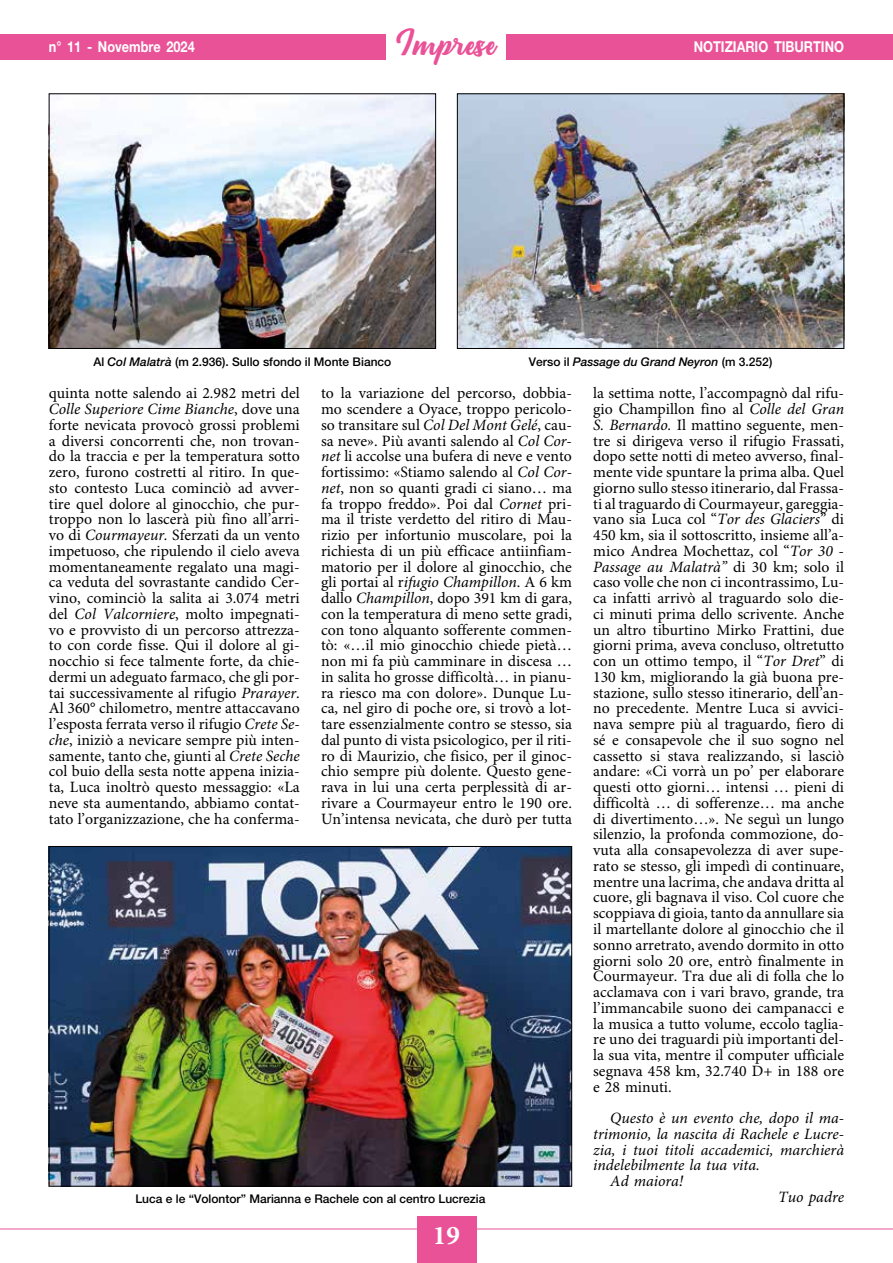
<style>
.page{position:relative;width:893px;height:1263px;background:#fff}
.page>*{position:absolute;margin:0;border:0;box-sizing:border-box;transform-origin:0 0}
.t1{font:36px "Richardine";letter-spacing:.01em;color:#ea5297}
.t2{font:700 27px "Minion Pro";color:#fff}
.t3{font:15.75px/15.8px "Minion Pro";color:#000;text-align:justify}
.t4{font:italic 15.75px "Minion Pro";color:#000}
.t5{font:700 15px "Helvetica Neue LT Std";color:#fff;scale:.85 1}
.t6{font:500 12px "Helvetica Neue LT Std";color:#000}
.t7{font:italic 500 12px "Helvetica Neue LT Std";color:#000}
.s1{font-style:italic}
.s2{font-style:normal}
</style>
<div class="page">
<hr style="left:0;top:1228px;width:893px;height:1px;background:#ea5297">
<div style="left:0;top:34px;width:893px;height:26px;background:#ea5297"></div>
<div style="left:417px;top:1216px;width:59px;height:47px;background:#ea5297"></div>
<div style="left:387px;top:0;width:119px;height:68px;background:#fff"></div>
<img style="left:51px;top:96px;width:383px;height:251px">
<div style="left:49px;top:94px;width:387px;height:255px;border:1px solid #000"></div>
<img style="left:459px;top:96px;width:383px;height:251px">
<div style="left:457px;top:94px;width:387px;height:255px;border:1px solid #000"></div>
<img style="left:51px;top:848px;width:519px;height:336px">
<h1 class="t1" style="left:396px;top:22px;width:101px">Imprese</h1>
<p class="t5" style="left:49px;top:38px;width:173px">n° 11 - Novembre 2024</p>
<p class="t5" style="left:694px;top:38px;width:178px">NOTIZIARIO TIBURTINO</p>
<p class="t6" style="left:93px;top:354px;width:299px">Al <span class="s1">Col Malatrà</span> (m 2.936). Sullo sfondo il Monte Bianco</p>
<p class="t7" style="left:529px;top:354px;width:245px"><span class="s2">Verso il</span> Passage du Grand Neyron <span class="s2">(m 3.252)</span></p>
<p class="t3" style="left:49px;top:386px;width:252px">quinta notte salendo ai 2.982 metri del <span class="s1">Colle Superiore Cime Bianche</span>, dove una forte nevicata provocò grossi problemi a diversi concorrenti che, non trovan&shy;do la traccia e per la temperatura sotto zero, furono costretti al ritiro. In que&shy;sto contesto Luca cominciò ad avver&shy;tire quel dolore al ginocchio, che pur&shy;troppo non lo lascerà più fino all’arri&shy;vo di <span class="s1">Courmayeur.</span> Sferzati da un vento impetuoso, che ripulendo il cielo aveva momentaneamente regalato una magi&shy;ca veduta del sovrastante candido Cer&shy;vino, cominciò la salita ai 3.074 metri del <span class="s1">Col Valcorniere</span>, molto impegnati&shy;vo e provvisto di un percorso attrezza&shy;to con corde fisse. Qui il dolore al gi&shy;nocchio si fece talmente forte, da chie&shy;dermi un adeguato farmaco, che gli por&shy;tai successivamente al rifugio <span class="s1">Prarayer</span>.<br>Al 360° chilometro, mentre attaccavano l’esposta ferrata verso il rifugio <span class="s1">Crete Se&shy;che</span>, iniziò a nevicare sempre più inten&shy;samente, tanto che, giunti al <span class="s1">Crete Seche </span>col buio della sesta notte appena inizia&shy;ta, Luca inoltrò questo messaggio: «La neve sta aumentando, abbiamo contat&shy;tato l’organizzazione, che ha conferma-</p>
<p class="t3" style="left:321px;top:386px;width:252px">to la variazione del percorso, dobbia&shy;mo scendere a Oyace, troppo pericolo&shy;so transitare sul <span class="s1">Col Del Mont Gelé</span>, cau&shy;sa neve». Più avanti salendo al <span class="s1">Col Cor&shy;net</span> li accolse una bufera di neve e vento fortissimo: «Stiamo salendo al <span class="s1">Col Cor&shy;net</span>, non so quanti gradi ci siano… ma fa troppo freddo». Poi dal <span class="s1">Cornet</span> pri&shy;ma il triste verdetto del ritiro di Mau&shy;rizio per infortunio muscolare, poi la richiesta di un più efficace antiinfiam&shy;matorio per il dolore al ginocchio, che gli portai al r<span class="s1">ifugio Champillon</span>. A 6 km dallo <span class="s1">Champillon</span>, dopo 391 km di gara, con la temperatura di meno sette gradi, con tono alquanto sofferente commen&shy;tò: «…il mio ginocchio chiede pietà… non mi fa più camminare in discesa … in salita ho grosse difficoltà… in pianu&shy;ra riesco ma con dolore». Dunque Lu&shy;ca, nel giro di poche ore, si trovò a lot&shy;tare essenzialmente contro se stesso, sia dal punto di vista psicologico, per il riti&shy;ro di Maurizio, che fisico, per il ginoc&shy;chio sempre più dolente. Questo gene&shy;rava in lui una certa perplessità di ar&shy;rivare a Courmayeur entro le 190 ore.<br>Un’intensa nevicata, che durò per tutta</p>
<p class="t3" style="left:593px;top:386px;width:252px">la settima notte, l’accompagnò dal rifu&shy;gio Champillon fino al <span class="s1">Colle del Gran S. Bernardo.</span> Il mattino seguente, men&shy;tre si dirigeva verso il rifugio Frassati, dopo sette notti di meteo avverso, final&shy;mente vide spuntare la prima alba. Quel giorno sullo stesso itinerario, dal Frassa&shy;ti al traguardo di Courmayeur, gareggia&shy;vano sia Luca col “<span class="s1">Tor des Glaciers</span>” di 450 km, sia il sottoscritto, insieme all’a&shy;mico Andrea Mochettaz, col “<span class="s1">Tor 30</span> - <span class="s1">Passage au Malatrà”</span> di 30 km; solo il caso volle che non ci incontrassimo, Lu&shy;ca infatti arrivò al traguardo solo die&shy;ci minuti prima dello scrivente. Anche un altro tiburtino Mirko Frattini, due giorni prima, aveva concluso, oltretutto con un ottimo tempo, il “<span class="s1">Tor Dret</span>” di 130 km, migliorando la già buona pre&shy;stazione, sullo stesso itinerario, dell’an&shy;no precedente. Mentre Luca si avvici&shy;nava sempre più al traguardo, fiero di sé e consapevole che il suo sogno nel cassetto si stava realizzando, si lasciò andare: «Ci vorrà un po’ per elaborare questi otto giorni… intensi … pieni di difficoltà … di sofferenze… ma anche di divertimento…». Ne seguì un lungo silenzio, la profonda commozione, do&shy;vuta alla consapevolezza di aver supe&shy;rato se stesso, gli impedì di continuare, mentre una lacrima, che andava dritta al cuore, gli bagnava il viso. Col cuore che scoppiava di gioia, tanto da annullare sia il martellante dolore al ginocchio che il sonno arretrato, avendo dormito in otto giorni solo 20 ore, entrò finalmente in Courmayeur. Tra due ali di folla che lo acclamava con i vari bravo, grande, tra l’immancabile suono dei campanacci e la musica a tutto volume, eccolo taglia&shy;re uno dei traguardi più importanti del&shy;la sua vita, mentre il computer ufficiale segnava 458 km, 32.740 D+ in 188 ore e 28 minuti.</p>
<p class="t4" style="left:610px;top:1108px;width:235px">Questo è un evento che, dopo il ma-</p>
<p class="t4" style="left:593px;top:1124px;width:252px">trimonio, la nascita di Rachele e Lucre-</p>
<p class="t4" style="left:593px;top:1140px;width:252px">zia, i tuoi titoli accademici, marchierà</p>
<p class="t4" style="left:593px;top:1156px;width:168px">indelebilmente la tua vita.</p>
<p class="t4" style="left:610px;top:1171px;width:74px">Ad maiora!</p>
<p class="t4" style="left:778px;top:1187px;width:67px">Tuo padre</p>
<p class="t6" style="left:135px;top:1192px;width:351px">Luca e le “Volontor” Marianna e Rachele con al centro Lucrezia</p>
<h2 class="t2" style="left:433px;top:1219px;width:28px">19</h2>
</div>
